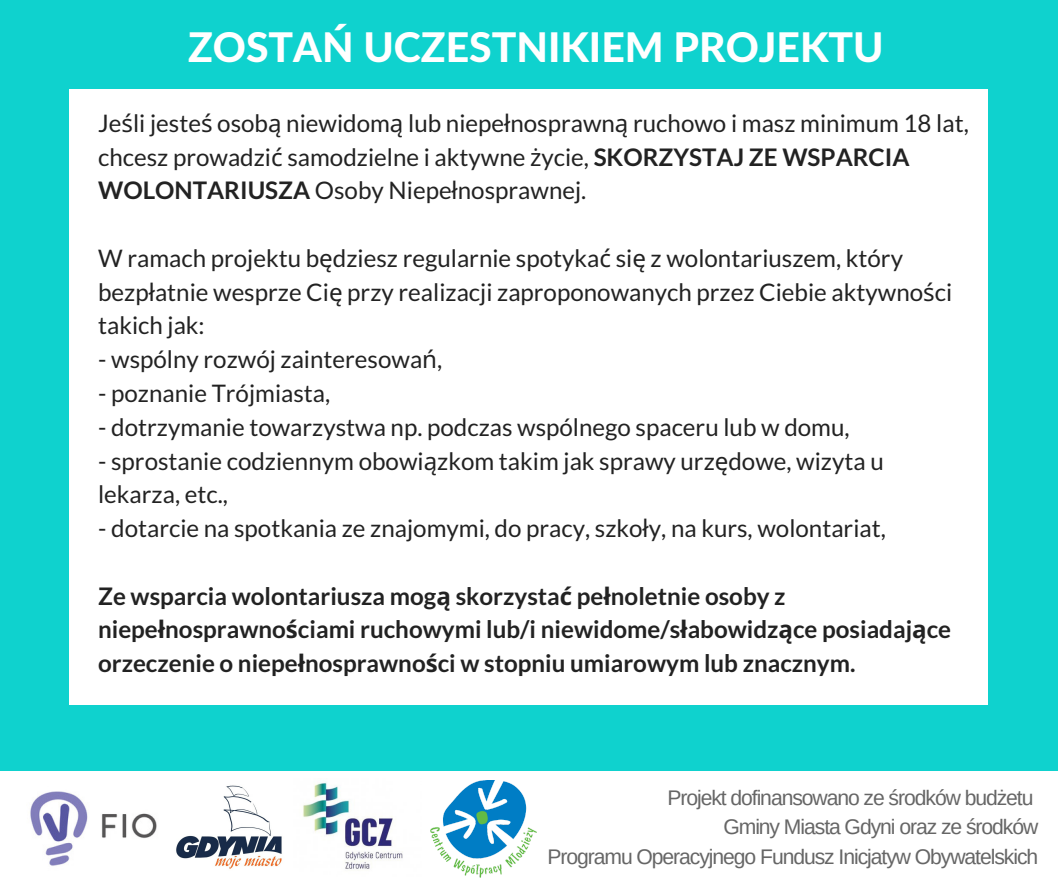
<style>
.page{position:relative;width:1058px;height:887px;background:#fff}
.page>*{position:absolute;margin:0;border:0;box-sizing:border-box;transform-origin:0 0}
.t1{font:800 40.95px "Lato Latin";color:#fff}
.t2{font:24.15px/33.8px "Lato";color:#222}
.t3{font:700 24.15px/33.8px "Lato";color:#222}
.t4{font:21.15px/29.2px "Arimo";letter-spacing:-.05em;color:#666;text-align:right}
.s1{font-family:"Noto Sans"}
.s2{font-weight:700}
</style>
<div class="page">
<div style="left:0;top:0;width:1058px;height:886px;background:#0fd2ce"></div>
<div style="left:70px;top:89px;width:918px;height:615px;background:#fff"></div>
<div style="left:0;top:771px;width:1058px;height:115px;background:#fff"></div>
<img style="left:430px;top:780px;width:106px;height:97px">
<img style="left:176px;top:785px;width:106px;height:84px">
<img style="left:302px;top:782px;width:101px;height:87px">
<img style="left:30px;top:791px;width:127px;height:75px">
<h1 class="t1" style="left:188px;top:21px;width:697px">ZOSTAŃ UCZESTNIKIEM PROJEKTU</h1>
<p class="t2" style="left:98px;top:106px;width:872px">Je<span class="s1">ś</span>li jeste<span class="s1">ś</span> osob<span class="s1">ą</span> niewidom<span class="s1">ą</span> lub niepe<span class="s1">ł</span>nosprawn<span class="s1">ą</span> ruchowo i masz minimum 18 lat, chcesz prowadzi<span class="s1">ć</span> samodzielne i aktywne <span class="s1">ż</span>ycie, <span class="s2">SKORZYSTAJ ZE WSPARCIA<br>WOLONTARIUSZA</span> Osoby Niepe<span class="s1">ł</span>nosprawnej.</p>
<p class="t2" style="left:98px;top:241px;width:855px">W ramach projektu b<span class="s1">ę</span>dziesz regularnie spotyka<span class="s1">ć</span> si<span class="s1">ę</span> z wolontariuszem, który bezp<span class="s1">ł</span>atnie wesprze Ci<span class="s1">ę</span> przy realizacji zaproponowanych przez Ciebie aktywno<span class="s1">ś</span>ci takich jak:</p>
<p class="t2" style="left:98px;top:342px;width:345px">- wspólny rozwój zainteresowa<span class="s1">ń</span>,</p>
<p class="t2" style="left:98px;top:376px;width:234px">- poznanie Trójmiasta,</p>
<p class="t2" style="left:98px;top:409px;width:753px">- dotrzymanie towarzystwa np. podczas wspólnego spaceru lub w domu,</p>
<p class="t2" style="left:98px;top:443px;width:787px">- sprostanie codziennym obowi<span class="s1">ą</span>zkom takim jak sprawy urz<span class="s1">ę</span>dowe, wizyta u lekarza, etc.,</p>
<p class="t2" style="left:98px;top:511px;width:789px">- dotarcie na spotkania ze znajomymi, do pracy, szko<span class="s1">ł</span>y, na kurs, wolontariat,</p>
<p class="t3" style="left:98px;top:578px;width:854px">Ze wsparcia wolontariusza mog<span class="s1">ą</span> skorzysta<span class="s1">ć</span> pe<span class="s1">ł</span>noletnie osoby z niepe<span class="s1">ł</span>nosprawno<span class="s1">ś</span>ciami ruchowymi lub/i niewidome/s<span class="s1">ł</span>abowidz<span class="s1">ą</span>ce posiadaj<span class="s1">ą</span>ce orzeczenie o niepe<span class="s1">ł</span>nosprawno<span class="s1">ś</span>ci w stopniu umiarowym lub znacznym.</p>
<p class="t4" style="left:547px;top:783px;width:492px">Projekt dofinansowano ze środków budżetu<br>Gminy Miasta Gdyni oraz ze środków<br>Programu Operacyjnego Fundusz Inicjatyw Obywatelskich</p>
</div>
